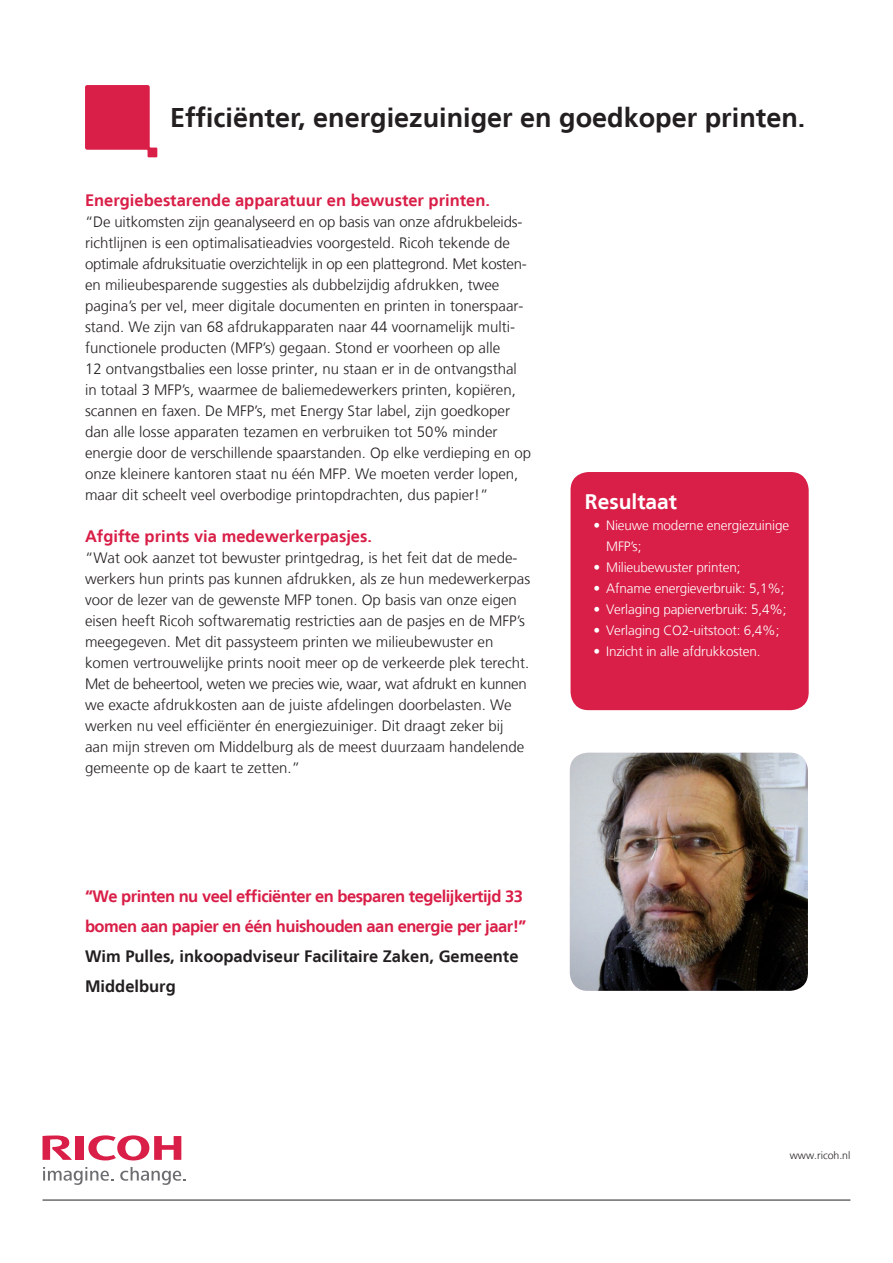
<style>
.page{position:relative;width:893px;height:1263px;background:#fff}
.page>*{position:absolute;margin:0;border:0;box-sizing:border-box;transform-origin:0 0}
.t1{font:700 27px "Frutiger LT";color:#231f20}
.t2{font:700 21px "Frutiger LT";color:#fff}
.t3{font:700 16.5px/30px "Frutiger LT";letter-spacing:-.03em;color:#d91e47}
.t4{font:700 16.5px "Frutiger LT";color:#d91e47}
.t5{font:700 16.5px/30px "Frutiger LT";color:#231f20}
.t6{font:300 15px/21px "Frutiger LT";color:#231f20}
.t7{font:300 13.5px/21px "Frutiger LT";letter-spacing:-.01em;color:#fff}
.t8{font:300 10.5px "Frutiger LT";color:#231f20}
</style>
<div class="page">
<svg style="left:88px;top:1135px;width:93px;height:25px"></svg>
<div style="left:76px;top:1136px;width:8px;height:24px;background:#d91e47"></div>
<svg style="left:43px;top:1135px;width:29px;height:25px"></svg>
<svg style="left:43px;top:1167px;width:70px;height:18px"></svg>
<svg style="left:120px;top:1167px;width:66px;height:18px"></svg>
<div style="left:571px;top:472px;width:238px;height:238px;background:#d91e47;border-radius:18px"></div>
<img style="left:570px;top:753px;width:238px;height:238px">
<svg style="left:85px;top:85px;width:72px;height:72px"></svg>
<hr style="left:43px;top:1200px;width:807px;height:1px;background:#231f20">
<h1 class="t1" style="left:170px;top:101px;width:637px">Efficiënter, energiezuiniger en goedkoper printen.</h1>
<p class="t4" style="left:85px;top:191px;width:406px">Energiebestarende apparatuur en bewuster printen.</p>
<p class="t6" style="left:85px;top:212px;width:447px">“De uitkomsten zijn geanalyseerd en op basis van onze afdrukbeleids&shy;richtlijnen is een optimalisatieadvies voorgesteld. Ricoh tekende de optimale afdruksituatie overzichtelijk in op een plattegrond. Met kosten&shy;en milieubesparende suggesties als dubbelzijdig afdrukken, twee pagina’s per vel, meer digitale documenten en printen in tonerspaar&shy;stand. We zijn van 68 afdrukapparaten naar 44 voornamelijk multi&shy;functionele producten (MFP’s) gegaan. Stond er voorheen op alle<br>12 ontvangstbalies een losse printer, nu staan er in de ontvangsthal in totaal 3 MFP’s, waarmee de baliemedewerkers printen, kopiëren, scannen en faxen. De MFP’s, met Energy Star label, zijn goedkoper dan alle losse apparaten tezamen en verbruiken tot 50% minder energie door de verschillende spaarstanden. Op elke verdieping en op onze kleinere kantoren staat nu één MFP. We moeten verder lopen, maar dit scheelt veel overbodige printopdrachten, dus papier!”</p>
<p class="t4" style="left:85px;top:527px;width:289px">Afgifte prints via medewerkerpasjes.</p>
<p class="t6" style="left:85px;top:548px;width:447px">“Wat ook aanzet tot bewuster printgedrag, is het feit dat de mede&shy;werkers hun prints pas kunnen afdrukken, als ze hun medewerkerpas voor de lezer van de gewenste MFP tonen. Op basis van onze eigen eisen heeft Ricoh softwarematig restricties aan de pasjes en de MFP’s meegegeven. Met dit passysteem printen we milieubewuster en komen vertrouwelijke prints nooit meer op de verkeerde plek terecht.<br>Met de beheertool, weten we precies wie, waar, wat afdrukt en kunnen we exacte afdrukkosten aan de juiste afdelingen doorbelasten. We werken nu veel efficiënter én energiezuiniger. Dit draagt zeker bij aan mijn streven om Middelburg als de meest duurzaam handelende gemeente op de kaart te zetten.”</p>
<p class="t3" style="left:85px;top:881px;width:443px">“We printen nu veel efficiënter en besparen tegelijkertijd 33 bomen aan papier en één huishouden aan energie per jaar!”</p>
<p class="t5" style="left:85px;top:941px;width:435px">Wim Pulles, inkoopadviseur Facilitaire Zaken, Gemeente<br>Middelburg</p>
<h2 class="t2" style="left:585px;top:489px;width:94px">Resultaat</h2>
<p class="t7" style="left:606px;top:515px;width:185px;text-indent:-13px">• Nieuwe moderne energiezuinige<br>MFP’s;</p>
<p class="t7" style="left:593px;top:557px;width:149px">• Milieubewuster printen;</p>
<p class="t7" style="left:593px;top:578px;width:193px">• Afname energieverbruik: 5,1%;</p>
<p class="t7" style="left:593px;top:599px;width:195px">• Verlaging papierverbruik: 5,4%;</p>
<p class="t7" style="left:593px;top:620px;width:188px">• Verlaging CO2-uitstoot: 6,4%;</p>
<p class="t7" style="left:593px;top:641px;width:169px">• Inzicht in alle afdrukkosten.</p>
<p class="t8" style="left:790px;top:1149px;width:62px">www.ricoh.nl</p>
</div>
